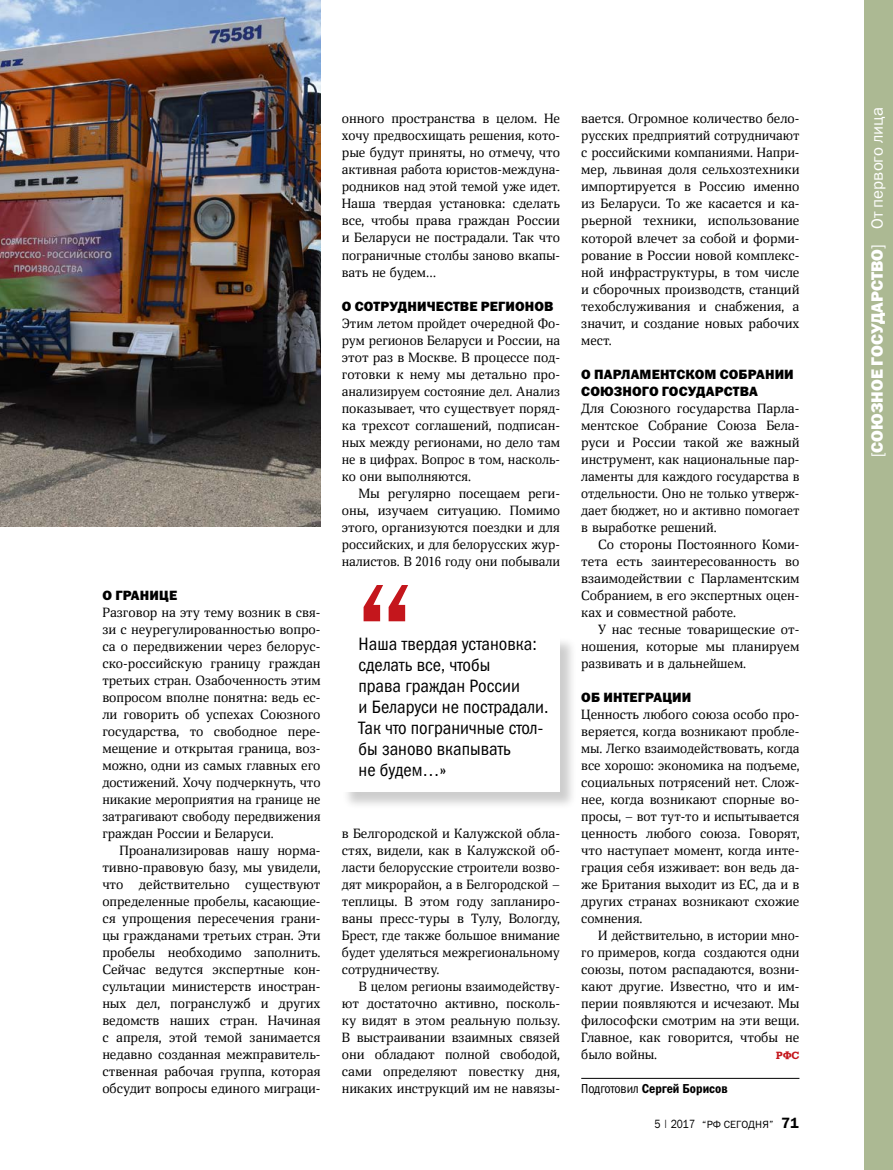
<style>
.page{position:relative;width:893px;height:1170px;background:#fff}
.page>*{position:absolute;margin:0;border:0;box-sizing:border-box;transform-origin:0 0}
.t1{font:18px/21px "Franklin Gothic Cond ITC";color:#000}
.t2{font:800 16.5px "Franklin Gothic ITC";color:#fff}
.t3{font:800 13.5px/17px "Franklin Gothic ITC";letter-spacing:.01em;color:#000}
.t4{font:13.2px/17px "Deca Serif";color:#000;text-align:justify}
.t5{font:600 13.05px "Franklin Gothic Cond ITC";color:#000}
.t6{font:10.5px "Franklin Gothic ITC";letter-spacing:.01em;color:#000}
.t7{font:700 10.5px "Geo Slb 712 Md BT";color:#c4161c}
.s1{font-weight:400}
.s2{font-size:12px}
.s3{font-weight:600;font-size:15px}
</style>
<div class="page">
<hr style="left:581px;top:1077px;width:218px;height:1px;background:#000">
<img style="left:0;top:0;width:321px;height:526px">
<svg style="left:364px;top:585px;width:44px;height:36px"></svg>
<div style="left:342px;top:636px;width:235px;height:173px;background:#000;opacity:.2"></div>
<div style="left:342px;top:635px;width:218px;height:157px;background:#fff"></div>
<div style="left:864px;top:0;width:29px;height:1169px;background:#acb993"></div>
<p class="t3" style="left:102px;top:587px;width:23px">О грани</p>
<p class="t3" style="left:159px;top:587px;width:18px">це</p>
<p class="t4" style="left:102px;top:604px;width:220px">Разговор на эту тему возник в свя&shy;зи с неурегулированностью вопро&shy;са о передвижении через белорус&shy;ско-российскую границу граждан третьих стран. Озабоченность этим вопросом вполне понятна: ведь ес&shy;ли говорить об успехах Союзного государства, то свободное пере&shy;мещение и открытая граница, воз&shy;можно, одни из самых главных его достижений. Хочу подчеркнуть, что никакие мероприятия на границе не затрагивают свободу передвижения граждан России и Беларуси.</p>
<p class="t4" style="left:102px;top:842px;width:220px;text-indent:17px">Проанализировав нашу норма&shy;тивно-правовую базу, мы увидели, что действительно существуют определенные пробелы, касающие&shy;ся упрощения пересечения грани&shy;цы гражданами третьих стран. Эти пробелы необходимо заполнить.<br>Сейчас ведутся экспертные кон&shy;сультации министерств иностран&shy;ных дел, погранслужб и других ведомств наших стран. Начиная с апреля, этой темой занимается недавно созданная межправитель&shy;ственная рабочая группа, которая обсудит вопросы единого миграци-</p>
<p class="t4" style="left:342px;top:111px;width:220px">онного пространства в целом. Не хочу предвосхищать решения, кото&shy;рые будут приняты, но отмечу, что активная работа юристов-междуна&shy;родников над этой темой уже идет.<br>Наша твердая установка: сделать все, чтобы права граждан России и Беларуси не пострадали. Так что пограничные столбы заново вкапы&shy;вать не будем…</p>
<p class="t3" style="left:342px;top:298px;width:213px">О СОТРУДНИЧЕСТВЕ РЕГИОНОВ</p>
<p class="t4" style="left:342px;top:315px;width:220px">Этим летом пройдет очередной Фо&shy;рум регионов Беларуси и России, на этот раз в Москве. В процессе под&shy;готовки к нему мы детально про&shy;анализируем состояние дел. Анализ показывает, что существует поряд&shy;ка трехсот соглашений, подписан&shy;ных между регионами, но дело там не в цифрах. Вопрос в том, насколь&shy;ко они выполняются.</p>
<p class="t4" style="left:342px;top:485px;width:220px;text-indent:17px">Мы регулярно посещаем реги&shy;оны, изучаем ситуацию. Помимо этого, организуются поездки и для российских, и для белорусских жур&shy;налистов. В 2016 году они побывали</p>
<h1 class="t1" style="left:359px;top:633px;width:191px">Наша твердая установка: сделать все, чтобы<br>права граждан России<br>и Беларуси не пострадали.<br>Так что пограничные стол&shy;бы заново вкапывать<br>не будем…»</h1>
<p class="t4" style="left:342px;top:825px;width:220px">в Белгородской и Калужской обла&shy;стях, видели, как в Калужской об&shy;ласти белорусские строители возво&shy;дят микрорайон, а в Белгородской – теплицы. В этом году запланиро&shy;ваны пресс-туры в Тулу, Вологду, Брест, где также большое внимание будет уделяться межрегиональному сотрудничеству.</p>
<p class="t4" style="left:342px;top:978px;width:220px;text-indent:17px">В целом регионы взаимодейству&shy;ют достаточно активно, посколь&shy;ку видят в этом реальную пользу.<br>В выстраивании взаимных связей они обладают полной свободой, сами определяют повестку дня, никаких инструкций им не навязы-</p>
<p class="t4" style="left:581px;top:111px;width:220px">вается. Огромное количество бело&shy;русских предприятий сотрудничают с российскими компаниями. Напри&shy;мер, львиная доля сельхозтехники импортируется в Россию именно из Беларуси. То же касается и ка&shy;рьерной техники, использование которой влечет за собой и форми&shy;рование в России новой комплекс&shy;ной инфраструктуры, в том числе и сборочных производств, станций техобслуживания и снабжения, а значит, и создание новых рабочих мест.</p>
<p class="t3" style="left:581px;top:366px;width:214px">О ПАРЛАМЕНТСКОМ СОБРАНИИ<br>СОЮЗНОГО ГОСУДАРСТВА</p>
<p class="t4" style="left:581px;top:400px;width:220px">Для Союзного государства Парла&shy;ментское Собрание Союза Бела&shy;руси и России такой же важный инструмент, как национальные пар&shy;ламенты для каждого государства в отдельности. Оно не только утверж&shy;дает бюджет, но и активно помогает в выработке решений.</p>
<p class="t4" style="left:581px;top:536px;width:220px;text-indent:17px">Со стороны Постоянного Коми&shy;тета есть заинтересованность во взаимодействии с Парламентским Собранием, в его экспертных оцен&shy;ках и совместной работе.</p>
<p class="t4" style="left:581px;top:621px;width:220px;text-indent:17px">У нас тесные товарищеские от&shy;ношения, которые мы планируем развивать и в дальнейшем.</p>
<p class="t3" style="left:581px;top:689px;width:112px">ОБ ИНТЕГРАЦИИ</p>
<p class="t4" style="left:581px;top:706px;width:220px">Ценность любого союза особо про&shy;веряется, когда возникают пробле&shy;мы. Легко взаимодействовать, когда все хорошо: экономика на подъеме, социальных потрясений нет. Слож&shy;нее, когда возникают спорные во&shy;просы, – вот тут-то и испытывается ценность любого союза. Говорят, что наступает момент, когда инте&shy;грация себя изживает: вон ведь да&shy;же Британия выходит из ЕС, да и в других странах возникают схожие сомнения.</p>
<p class="t4" style="left:581px;top:927px;width:220px;text-indent:17px">И действительно, в истории мно&shy;го примеров, когда создаются одни союзы, потом распадаются, возни&shy;кают другие. Известно, что и им&shy;перии появляются и исчезают. Мы философски смотрим на эти вещи.<br>Главное, как говорится, чтобы не было войны.</p>
<p class="t7" style="left:776px;top:1048px;width:25px">РФС</p>
<p class="t5" style="left:581px;top:1081px;width:148px"><span class="s1">Подготовил</span> Сергей Борисов</p>
<p class="t6" style="left:655px;top:1117px;width:146px"><span class="s2">5 | 2017</span> “РФ cегодня” <span class="s3">71</span></p>
<p class="t2" style="left:867px;top:457px;width:351px;rotate:-90deg"><span class="s1">[</span>СОЮЗНОЕ ГОСУДАРСТВО<span class="s1">] От первого лица</span></p>
</div>
